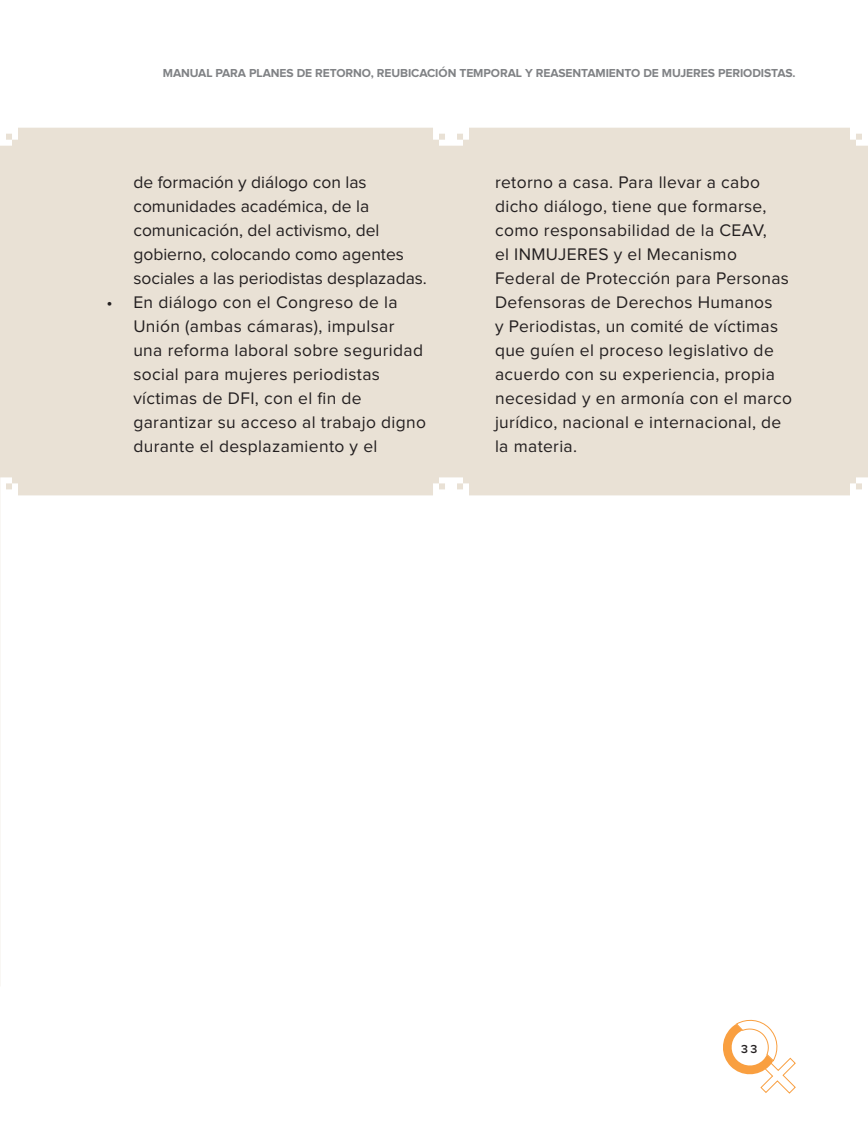
<style>
.page{position:relative;width:868px;height:1132px;background:#fff}
.page>*{position:absolute;margin:0;border:0;box-sizing:border-box;transform-origin:0 0}
.t1{font:17.4px/24px "Proxima Nova";letter-spacing:.02em;color:#231f20}
.t2{font:17.4px/24px "Proxima Nova";color:#231f20}
.t3{font:700 12px "Proxima Nova";letter-spacing:-.005em;color:#808285}
.t4{font:600 12px "Proxima Nova";color:#231f20}
</style>
<div class="page">
<svg style="left:723px;top:1019px;width:73px;height:74px"></svg>
<div style="left:0;top:128px;width:451px;height:367px;background:#e9e1d5"></div>
<div style="left:451px;top:128px;width:416px;height:367px;background:#e9e1d5"></div>
<p class="t3" style="left:163px;top:68px;width:634px">MANUAL PARA PLANES DE RETORNO, REUBICACIÓN TEMPORAL Y REASENTAMIENTO DE MUJERES PERIODISTAS.</p>
<p class="t2" style="left:133px;top:171px;width:295px">de formación y diálogo con las comunidades académica, de la comunicación, del activismo, del gobierno, colocando como agentes sociales a las periodistas desplazadas.</p>
<p class="t1" style="left:133px;top:291px;width:294px;text-indent:-27px">• En diálogo con el Congreso de la Unión (ambas cámaras), impulsar una reforma laboral sobre seguridad social para mujeres periodistas víctimas de DFI, con el fin de garantizar su acceso al trabajo digno durante el desplazamiento y el</p>
<p class="t1" style="left:495px;top:171px;width:298px">retorno a casa. Para llevar a cabo dicho diálogo, tiene que formarse, como responsabilidad de la CEAV,<br>el INMUJERES y el Mecanismo<br>Federal de Protección para Personas<br>Defensoras de Derechos Humanos<br>y Periodistas, un comité de víctimas que guíen el proceso legislativo de acuerdo con su experiencia, propia necesidad y en armonía con el marco jurídico, nacional e internacional, de la materia.</p>
<p class="t4" style="left:741px;top:1039px;width:18px">33</p>
</div>
